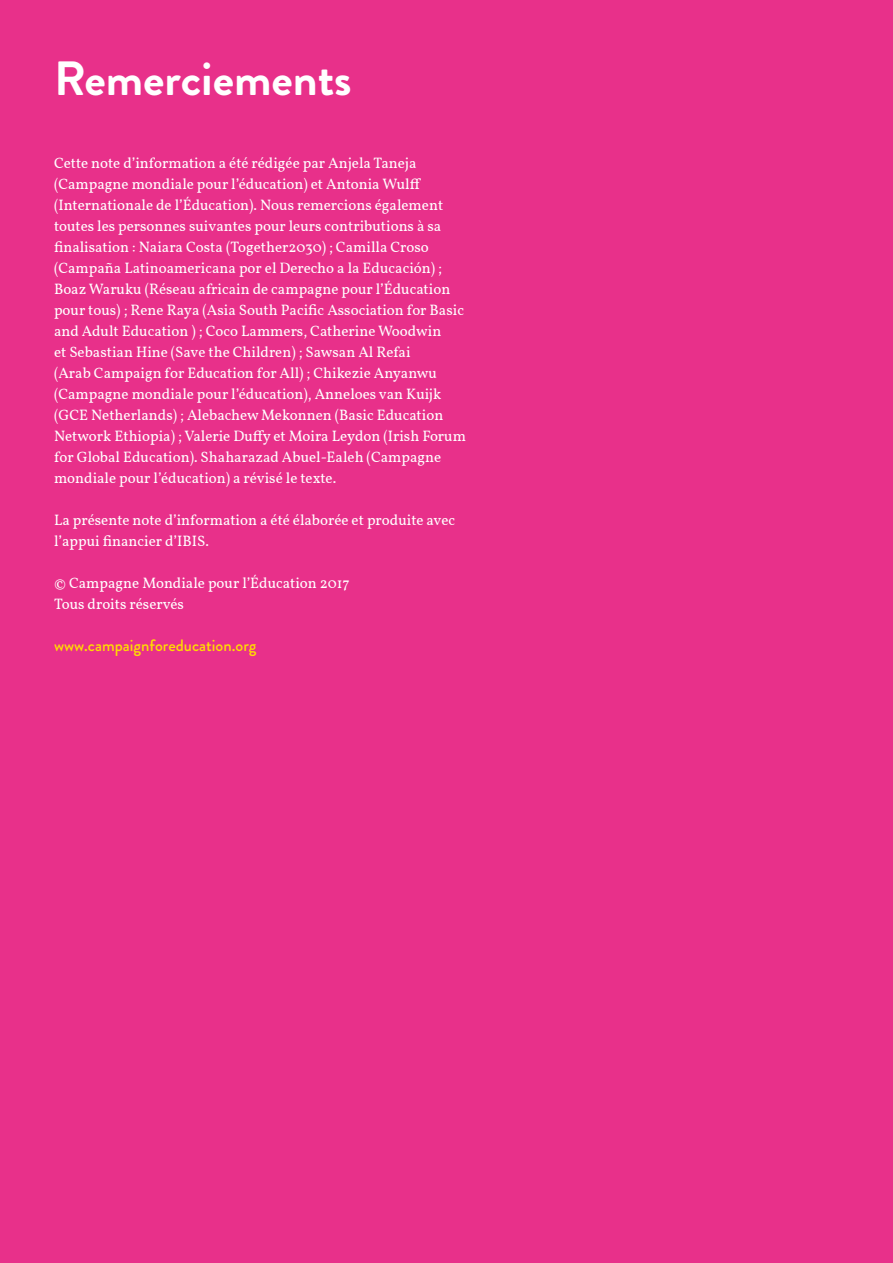
<style>
.page{position:relative;width:893px;height:1263px;background:#e8308a}
.page>*{position:absolute;margin:0;border:0;box-sizing:border-box;transform-origin:0 0}
.t1{font:700 48px "Brandon Grotesque";color:#fff}
.t2{font:500 16.5px "Brandon Grotesque";color:#ffdc00}
.t3{font:15px/21px "Vollkorn";color:#fff}
</style>
<div class="page">
<h1 class="t1" style="left:54px;top:44px;width:299px">Remerciements</h1>
<p class="t3" style="left:54px;top:153px;width:413px">Cette note d’information a été rédigée par Anjela Taneja (Campagne mondiale pour l’éducation) et Antonia Wulff (Internationale de l’Éducation). Nous remercions également toutes les personnes suivantes pour leurs contributions à sa finalisation : Naiara Costa (Together2030) ; Camilla Croso (Campaña Latinoamericana por el Derecho a la Educación) ; Boaz Waruku (Réseau africain de campagne pour l’Éducation pour tous) ; Rene Raya (Asia South Pacific Association for Basic and Adult Education ) ; Coco Lammers, Catherine Woodwin<br>et Sebastian Hine (Save the Children) ; Sawsan Al Refai<br>(Arab Campaign for Education for All) ; Chikezie Anyanwu (Campagne mondiale pour l’éducation), Anneloes van Kuijk (GCE Netherlands) ; Alebachew Mekonnen (Basic Education Network Ethiopia) ; Valerie Duffy et Moira Leydon (Irish Forum for Global Education). Shaharazad Abuel-Ealeh (Campagne mondiale pour l’éducation) a révisé le texte.</p>
<p class="t3" style="left:54px;top:510px;width:403px">La présente note d’information a été élaborée et produite avec l’appui financier d’IBIS.</p>
<p class="t3" style="left:54px;top:573px;width:297px">© Campagne Mondiale pour l’Éducation 2017<br>Tous droits réservés</p>
<p class="t2" style="left:54px;top:634px;width:204px">www.campaignforeducation.org</p>
</div>
